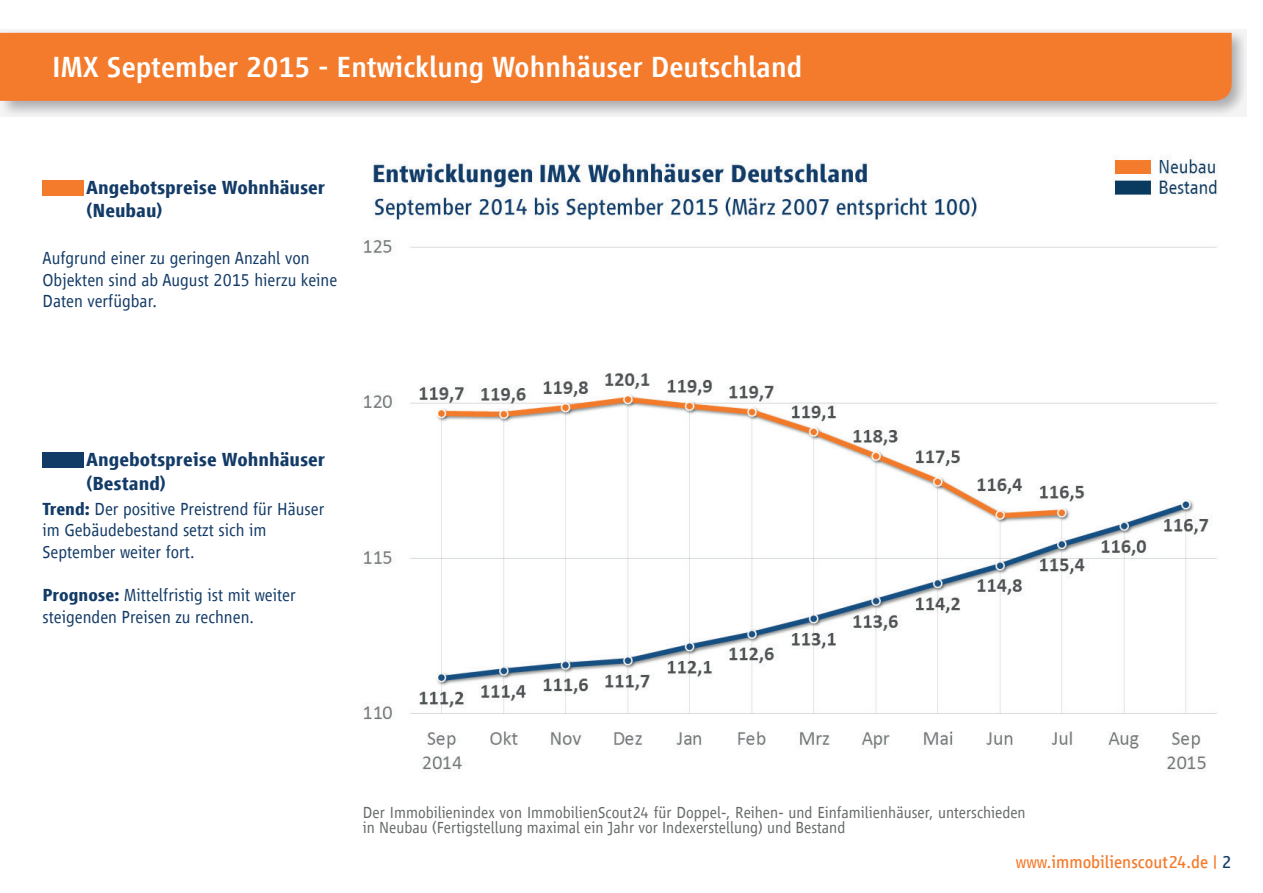
<style>
.page{position:relative;width:1263px;height:893px;background:#fff}
.page>*{position:absolute;margin:0;border:0;box-sizing:border-box;transform-origin:0 0}
.t1{font:500 30px "Scout Vialog";color:#fff}
.t2{font:700 19.5px/23.4px "Scout Vialog";color:#133b67}
.t3{font:300 18px/21.6px "Scout Vialog";color:#133b67}
.t4{font:18px "Scout Vialog";color:#f47b2c}
.t5{font:300 16.5px/15px "Scout Vialog";color:#66696a}
.s1{font-weight:700}
.s2{color:#133b67}
</style>
<div class="page">
<svg style="left:0;top:30px;width:1246px;height:87px"></svg>
<div style="left:0;top:33px;width:1232px;height:68px;background:#f47b2c"></div>
<img style="left:362px;top:156px;width:856px;height:616px">
<div style="left:43px;top:180px;width:41px;height:16px;background:#f47b2c"></div>
<div style="left:43px;top:452px;width:41px;height:16px;background:#133b67"></div>
<h1 class="t1" style="left:52px;top:50px;width:751px">IMX September 2015 - Entwicklung Wohnhäuser Deutschland</h1>
<p class="t2" style="left:86px;top:176px;width:241px">Angebotspreise Wohnhäuser (Neubau)</p>
<p class="t3" style="left:43px;top:247px;width:296px">Aufgrund einer zu geringen Anzahl von<br>Objekten sind ab August 2015 hierzu keine<br>Daten verfügbar.</p>
<p class="t2" style="left:86px;top:448px;width:241px">Angebotspreise Wohnhäuser (Bestand)</p>
<p class="t3" style="left:43px;top:498px;width:283px"><span class="s1">Trend:</span> Der positive Preistrend für Häuser im Gebäudebestand setzt sich im<br>September weiter fort.</p>
<p class="t3" style="left:43px;top:585px;width:255px"><span class="s1">Prognose:</span> Mittelfristig ist mit weiter steigenden Preisen zu rechnen.</p>
<p class="t5" style="left:363px;top:805px;width:664px">Der Immobilienindex von ImmobilienScout24 für Doppel-, Reihen- und Einfamilienhäuser, unterschieden in Neubau (Fertigstellung maximal ein Jahr vor Indexerstellung) und Bestand</p>
<p class="t4" style="left:1016px;top:852px;width:217px">www.immobilienscout24.de | <span class="s2">2</span></p>
</div>
